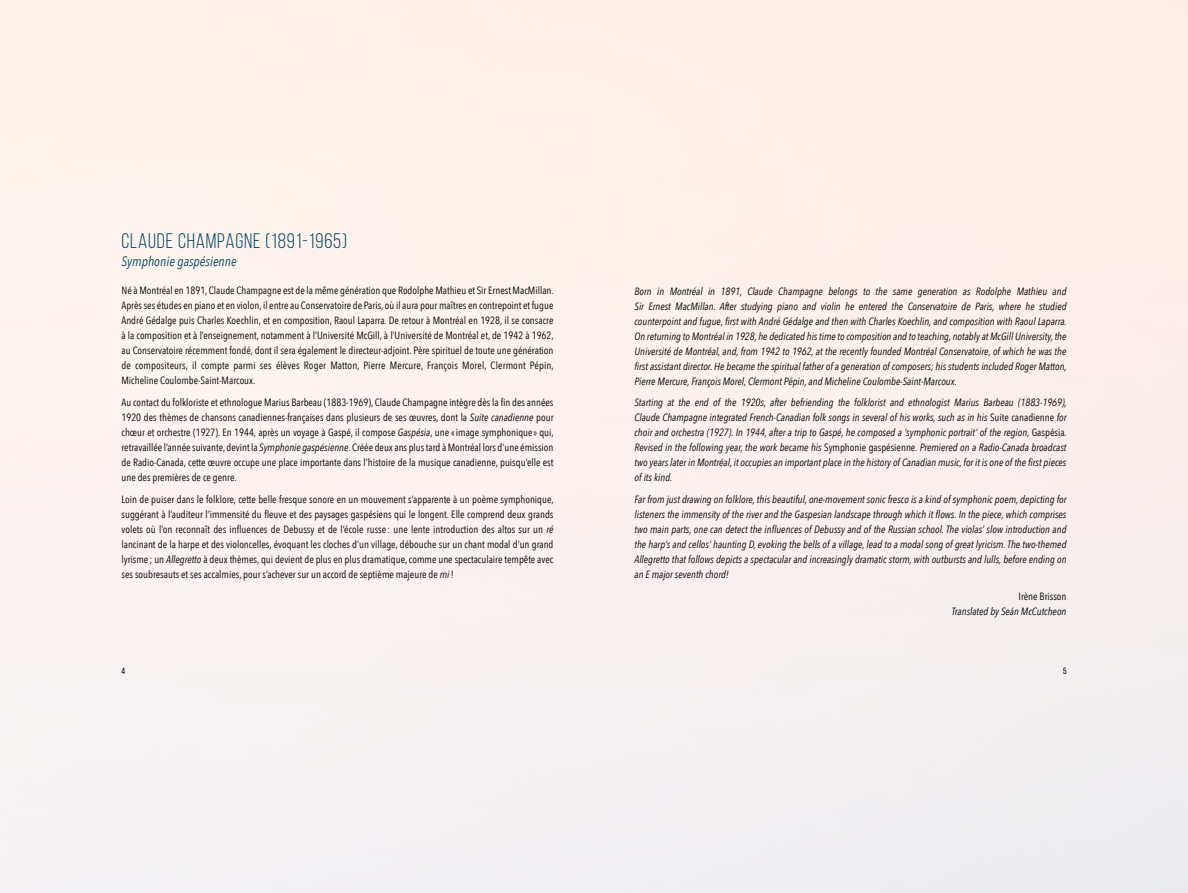
<style>
.page{position:relative;width:1188px;height:893px;background:#fff}
.page>*{position:absolute;margin:0;border:0;box-sizing:border-box;transform-origin:0 0}
.t1{font:21px "Bebas Neue";letter-spacing:.04em;color:#004862}
.t2{font:italic 13.5px "Avenir Next Condensed";color:#004862}
.t3{font:italic 10.5px/15px "Avenir Next Condensed";color:#000;text-align:justify}
.t4{font:10.5px/15px "Avenir Next Condensed";color:#000;text-align:justify}
.t5{font:9px "Bebas Neue";color:#000}
.s1{font-style:italic}
.s2{font-style:normal}
</style>
<div class="page">
<h1 class="t1" style="left:122px;top:229px;width:227px">CLAUDE CHAMPAGNE (1891-1965)</h1>
<p class="t2" style="left:122px;top:253px;width:117px">Symphonie gaspésienne</p>
<p class="t4" style="left:122px;top:282px;width:434px">Né à Montréal en 1891, Claude Champagne est de la même génération que Rodolphe Mathieu et Sir Ernest MacMillan.<br>Après ses études en piano et en violon, il entre au Conservatoire de Paris, où il aura pour maîtres en contrepoint et fugue André Gédalge puis Charles Koechlin, et en composition, Raoul Laparra. De retour à Montréal en 1928, il se consacre à la composition et à l’enseignement, notamment à l’Université McGill, à l’Université de Montréal et, de 1942 à 1962, au Conservatoire récemment fondé, dont il sera également le directeur-adjoint. Père spirituel de toute une génération de compositeurs, il compte parmi ses élèves Roger Matton, Pierre Mercure, François Morel, Clermont Pépin, Micheline Coulombe-Saint-Marcoux.</p>
<p class="t4" style="left:122px;top:394px;width:434px">Au contact du folkloriste et ethnologue Marius Barbeau (1883-1969), Claude Champagne intègre dès la fin des années 1920 des thèmes de chansons canadiennes-françaises dans plusieurs de ses œuvres, dont la <span class="s1">Suite canadienne</span> pour chœur et orchestre (1927). En 1944, après un voyage à Gaspé, il compose <span class="s1">Gaspésia</span>, une «image symphonique» qui, retravaillée l’année suivante, devint la <span class="s1">Symphonie gaspésienne</span>. Créée deux ans plus tard à Montréal lors d’une émission de Radio-Canada, cette œuvre occupe une place importante dans l’histoire de la musique canadienne, puisqu’elle est une des premières de ce genre.</p>
<p class="t4" style="left:122px;top:491px;width:434px">Loin de puiser dans le folklore, cette belle fresque sonore en un mouvement s’apparente à un poème symphonique, suggérant à l’auditeur l’immensité du fleuve et des paysages gaspésiens qui le longent. Elle comprend deux grands volets où l’on reconnaît des influences de Debussy et de l’école russe : une lente introduction des altos sur un <span class="s1">ré </span>lancinant de la harpe et des violoncelles, évoquant les cloches d’un village, débouche sur un chant modal d’un grand lyrisme ; un <span class="s1">Allegretto</span> à deux thèmes, qui devient de plus en plus dramatique, comme une spectaculaire tempête avec ses soubresauts et ses accalmies, pour s’achever sur un accord de septième majeure de <span class="s1">mi</span>!</p>
<p class="t3" style="left:634px;top:283px;width:434px">Born in Montréal in 1891, Claude Champagne belongs to the same generation as Rodolphe Mathieu and Sir Ernest MacMillan. After studying piano and violin he entered the Conservatoire de Paris, where he studied counterpoint and fugue, first with André Gédalge and then with Charles Koechlin, and composition with Raoul Laparra.<br>On returning to Montréal in 1928, he dedicated his time to composition and to teaching, notably at McGill University, the Université de Montréal, and, from 1942 to 1962, at the recently founded Montréal Conservatoire, of which he was the first assistant director. He became the spiritual father of a generation of composers; his students included Roger Matton, Pierre Mercure, François Morel, Clermont Pépin, and Micheline Coulombe-Saint-Marcoux.</p>
<p class="t3" style="left:634px;top:395px;width:434px">Starting at the end of the 1920s, after befriending the folklorist and ethnologist Marius Barbeau (1883-1969), Claude Champagne integrated French-Canadian folk songs in several of his works, such as in his <span class="s2">Suite canadienne</span> for choir and orchestra (1927). In 1944, after a trip to Gaspé, he composed a ‘symphonic portrait’ of the region, <span class="s2">Gaspésia</span>.<br>Revised in the following year, the work became his <span class="s2">Symphonie gaspésienne</span>. Premiered on a Radio-Canada broadcast two years later in Montréal, it occupies an important place in the history of Canadian music, for it is one of the first pieces of its kind.</p>
<p class="t3" style="left:634px;top:492px;width:434px">Far from just drawing on folklore, this beautiful, one-movement sonic fresco is a kind of symphonic poem, depicting for listeners the immensity of the river and the Gaspesian landscape through which it flows. In the piece, which comprises two main parts, one can detect the influences of Debussy and of the Russian school. The violas’ slow introduction and the harp’s and cellos’ haunting D, evoking the bells of a village, lead to a modal song of great lyricism. The two-themed Allegretto that follows depicts a spectacular and increasingly dramatic storm, with outbursts and lulls, before ending on an E major seventh chord!</p>
<p class="t4" style="left:1019px;top:588px;width:49px">Irène Brisson</p>
<p class="t3" style="left:952px;top:604px;width:116px">Translated by Seán McCutcheon</p>
<p class="t5" style="left:122px;top:666px;width:5px">4</p>
<p class="t5" style="left:1063px;top:666px;width:5px">5</p>
</div>
